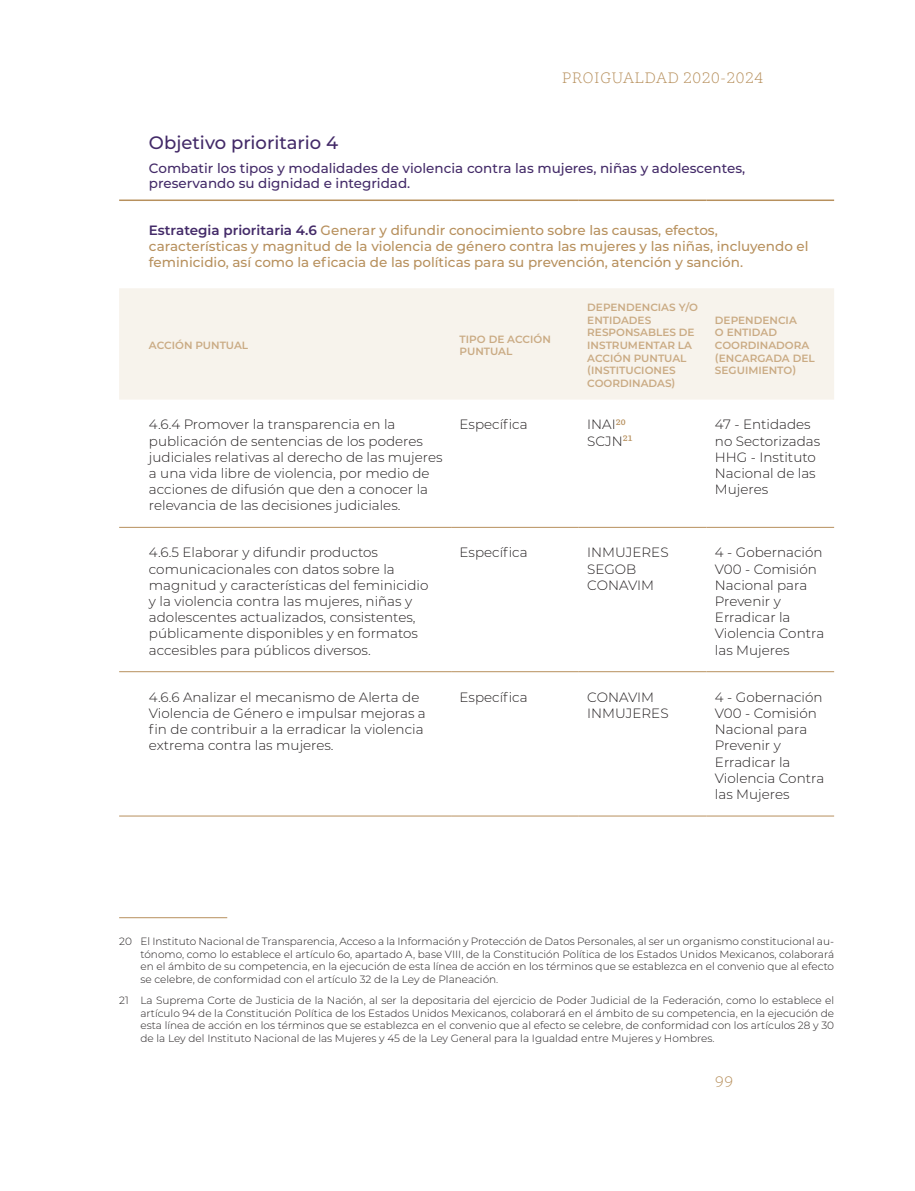
<style>
.page{position:relative;width:915px;height:1191px;background:#fff}
.page>*{position:absolute;margin:0;border:0;box-sizing:border-box;transform-origin:0 0}
.Objetivo_4{font:500 18px "Montserrat";color:#432a68}
.t1{font:300 15px "GMX";color:#b7905d}
.Cuerpo_Tabla{font:300 13.5px/16.2px "Montserrat";color:#231f20}
.Estrategia_Objetivo{font:500 13.5px/16.2px "Montserrat";color:#b7905d}
.Objetivo_4-2{font:500 13.5px/14.9px "Montserrat";color:#432a68}
.Nota_al_pie{font:300 10.5px/12.6px "Montserrat";color:#231f20;text-align:justify}
.Encabezado_Tabla{font:600 10.5px/12.6px "Montserrat";color:#caab84}
.s1{font-weight:600;color:#432a68}
</style>
<div class="page">
<div style="left:119px;top:288px;width:714px;height:111px;background:#f7f3ec"></div>
<hr style="left:119px;top:527px;width:332px;height:1px;background:#b7905d">
<hr style="left:451px;top:527px;width:127px;height:1px;background:#b7905d">
<hr style="left:578px;top:527px;width:128px;height:1px;background:#b7905d">
<hr style="left:706px;top:527px;width:127px;height:1px;background:#b7905d">
<hr style="left:119px;top:671px;width:332px;height:1px;background:#b7905d">
<hr style="left:451px;top:671px;width:127px;height:1px;background:#b7905d">
<hr style="left:578px;top:671px;width:128px;height:1px;background:#b7905d">
<hr style="left:706px;top:671px;width:127px;height:1px;background:#b7905d">
<hr style="left:451px;top:815px;width:127px;height:1px;background:#b7905d">
<hr style="left:578px;top:815px;width:128px;height:1px;background:#b7905d">
<hr style="left:706px;top:815px;width:127px;height:1px;background:#b7905d">
<hr style="left:119px;top:199px;width:332px;height:2px;background:#b7905d">
<hr style="left:451px;top:199px;width:127px;height:2px;background:#b7905d">
<hr style="left:578px;top:199px;width:128px;height:2px;background:#b7905d">
<hr style="left:706px;top:199px;width:127px;height:2px;background:#b7905d">
<hr style="left:119px;top:815px;width:332px;height:1px;background:#b7905d">
<hr style="left:119px;top:917px;width:108px;height:1px;background:#b7905d">
<p class="t1" style="left:561px;top:69px;width:203px">PROIGUALDAD 2020-2024</p>
<p class="Objetivo_4" style="left:149px;top:130px;width:191px">Objetivo prioritario 4</p>
<p class="Objetivo_4-2" style="left:149px;top:160px;width:597px">Combatir los tipos y modalidades de violencia contra las mujeres, niñas y adolescentes, preservando su dignidad e integridad.</p>
<p class="Estrategia_Objetivo" style="left:149px;top:221px;width:661px"><span class="s1">Estrategia prioritaria 4.6</span> Generar y difundir conocimiento sobre las causas, efectos, características y magnitud de la violencia de género contra las mujeres y las niñas, incluyendo el feminicidio, así como la eficacia de las políticas para su prevención, atención y sanción.</p>
<p class="Encabezado_Tabla" style="left:149px;top:338px;width:101px">ACCIÓN PUNTUAL</p>
<p class="Encabezado_Tabla" style="left:459px;top:332px;width:93px">TIPO DE ACCIÓN<br>PUNTUAL</p>
<p class="Encabezado_Tabla" style="left:587px;top:301px;width:112px">DEPENDENCIAS Y/O<br>ENTIDADES</p>
<p class="Encabezado_Tabla" style="left:587px;top:326px;width:109px">RESPONSABLES DE<br>INSTRUMENTAR LA<br>ACCIÓN PUNTUAL (INSTITUCIONES<br>COORDINADAS)</p>
<p class="Encabezado_Tabla" style="left:714px;top:313px;width:101px">DEPENDENCIA<br>O ENTIDAD<br>COORDINADORA (ENCARGADA DEL<br>SEGUIMIENTO)</p>
<p class="Cuerpo_Tabla" style="left:149px;top:416px;width:295px">4.6.4 Promover la transparencia en la publicación de sentencias de los poderes judiciales relativas al derecho de las mujeres a una vida libre de violencia, por medio de acciones de difusión que den a conocer la relevancia de las decisiones judiciales.</p>
<p class="Cuerpo_Tabla" style="left:459px;top:416px;width:69px">Específica</p>
<p class="Cuerpo_Tabla" style="left:587px;top:416px;width:47px">INAI<sup>20<br></sup>SCJN<sup>21</sup></p>
<p class="Cuerpo_Tabla" style="left:714px;top:416px;width:107px">47 - Entidades no Sectorizadas</p>
<p class="Cuerpo_Tabla" style="left:714px;top:448px;width:102px;text-align:justify">HHG - Instituto Nacional de las Mujeres</p>
<p class="Cuerpo_Tabla" style="left:149px;top:544px;width:281px">4.6.5 Elaborar y difundir productos comunicacionales con datos sobre la magnitud y características del feminicidio y la violencia contra las mujeres, niñas y adolescentes actualizados, consistentes, públicamente disponibles y en formatos accesibles para públicos diversos.</p>
<p class="Cuerpo_Tabla" style="left:459px;top:544px;width:69px">Específica</p>
<p class="Cuerpo_Tabla" style="left:587px;top:544px;width:83px">INMUJERES<br>SEGOB<br>CONAVIM</p>
<p class="Cuerpo_Tabla" style="left:714px;top:544px;width:109px">4 - Gobernación</p>
<p class="Cuerpo_Tabla" style="left:714px;top:560px;width:111px">V00 - Comisión<br>Nacional para<br>Prevenir y<br>Erradicar la<br>Violencia Contra las Mujeres</p>
<p class="Cuerpo_Tabla" style="left:149px;top:688px;width:278px">4.6.6 Analizar el mecanismo de Alerta de Violencia de Género e impulsar mejoras a fin de contribuir a la erradicar la violencia extrema contra las mujeres.</p>
<p class="Cuerpo_Tabla" style="left:459px;top:688px;width:69px">Específica</p>
<p class="Cuerpo_Tabla" style="left:587px;top:688px;width:83px">CONAVIM<br>INMUJERES</p>
<p class="Cuerpo_Tabla" style="left:714px;top:688px;width:109px">4 - Gobernación</p>
<p class="Cuerpo_Tabla" style="left:714px;top:704px;width:111px">V00 - Comisión<br>Nacional para<br>Prevenir y<br>Erradicar la<br>Violencia Contra las Mujeres</p>
<p class="Nota_al_pie" style="left:140px;top:934px;width:695px;text-indent:-21px">20 El Instituto Nacional de Transparencia, Acceso a la Información y Protección de Datos Personales, al ser un organismo constitucional au&shy;tónomo, como lo establece el artículo 6o, apartado A, base VIII, de la Constitución Política de los Estados Unidos Mexicanos, colaborará en el ámbito de su competencia, en la ejecución de esta línea de acción en los términos que se establezca en el convenio que al efecto se celebre, de conformidad con el artículo 32 de la Ley de Planeación.</p>
<p class="Nota_al_pie" style="left:140px;top:993px;width:695px;text-indent:-21px">21 La Suprema Corte de Justicia de la Nación, al ser la depositaria del ejercicio de Poder Judicial de la Federación, como lo establece el artículo 94 de la Constitución Política de los Estados Unidos Mexicanos, colaborará en el ámbito de su competencia, en la ejecución de esta línea de acción en los términos que se establezca en el convenio que al efecto se celebre, de conformidad con los artículos 28 y 30 de la Ley del Instituto Nacional de las Mujeres y 45 de la Ley General para la Igualdad entre Mujeres y Hombres.</p>
<p class="t1" style="left:714px;top:1073px;width:20px">99</p>
</div>
